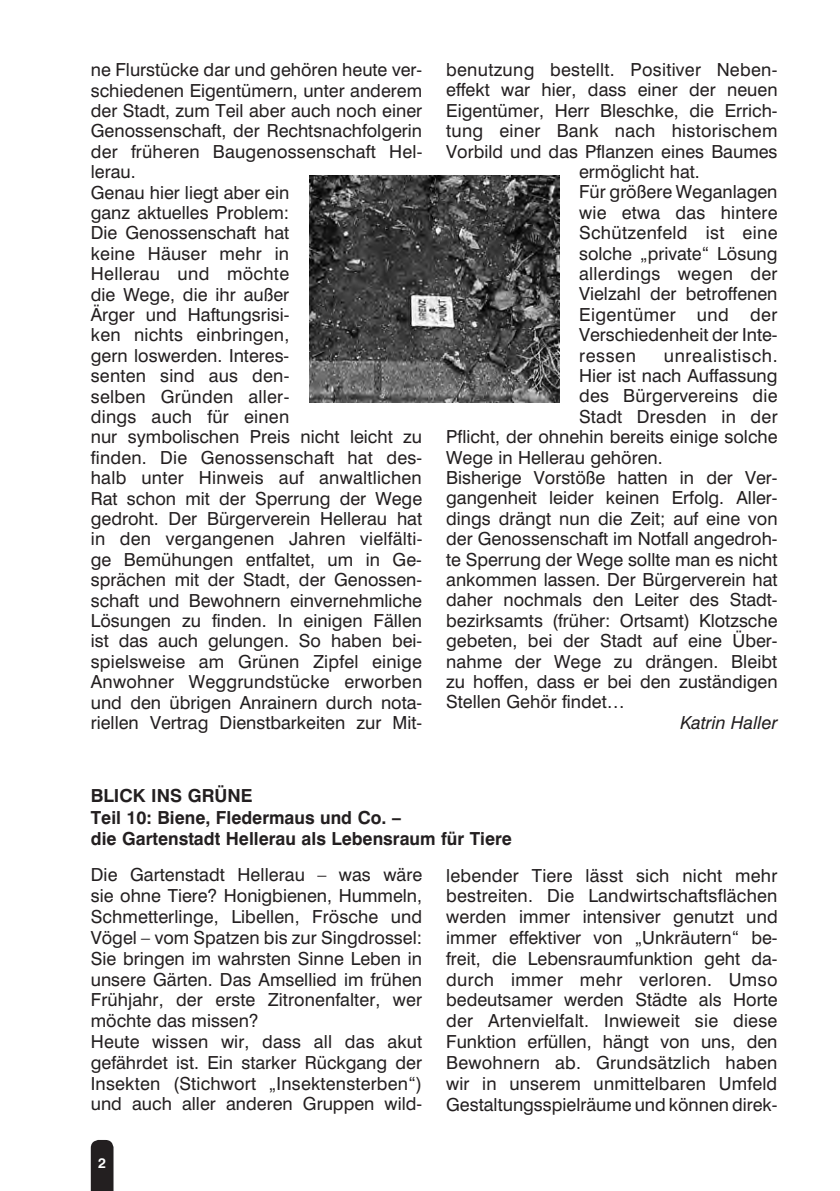
<style>
.page{position:relative;width:840px;height:1191px;background:#fff}
.page>*{position:absolute;margin:0;border:0;box-sizing:border-box;transform-origin:0 0}
.t1{font:18px/20.4px "Swiss 721 BT";color:#231f20}
.t2{font:700 18px/21.2px "Swiss 721 BT";color:#231f20}
.t3{font:18px "Swiss 721 BT";letter-spacing:.02em;color:#231f20}
.t4{font:18px "Swiss 721 BT";letter-spacing:.025em;color:#231f20}
.t5{font:18px "Swiss 721 BT";letter-spacing:.035em;color:#231f20}
.t6{font:italic 18px "Swiss 721 BT";color:#231f20}
.t7{font:700 14px "Swiss 721 BT";color:#fff}
</style>
<div class="page">
<svg style="left:91px;top:1140px;width:22px;height:51px"></svg>
<img style="left:309px;top:176px;width:249px;height:227px">
<p class="t1" style="left:91px;top:59px;width:333px">ne Flurstücke dar und gehören heute ver&shy;schiedenen Eigentümern, unter anderem der Stadt, zum Teil aber auch noch einer<br>Genossenschaft, der Rechtsnachfolgerin der früheren Baugenossenschaft Hel&shy;lerau.<br>Genau hier liegt aber ein<br>ganz aktuelles Problem:<br>Die Genossenschaft hat<br>keine Häuser mehr in<br>Hellerau und möchte<br>die Wege, die ihr außer<br>Ärger und Haftungsrisi-<br>ken nichts einbringen,<br>gern loswerden. Interes-<br>senten sind aus den-<br>selben Gründen aller-<br>dings auch für einen<br>nur symbolischen Preis nicht leicht zu finden. Die Genossenschaft hat des&shy;halb unter Hinweis auf anwaltlichen<br>Rat schon mit der Sperrung der Wege gedroht. Der Bürgerverein Hellerau hat in den vergangenen Jahren vielfälti&shy;ge Bemühungen entfaltet, um in Ge&shy;sprächen mit der Stadt, der Genossen&shy;schaft und Bewohnern einvernehmliche<br>Lösungen zu finden. In einigen Fällen ist das auch gelungen. So haben bei&shy;spielsweise am Grünen Zipfel einige<br>Anwohner Weggrundstücke erworben und den übrigen Anrainern durch nota&shy;riellen Vertrag Dienstbarkeiten zur Mit-</p>
<p class="t1" style="left:446px;top:59px;width:332px">benutzung bestellt. Positiver Neben-</p>
<p class="t1" style="left:446px;top:80px;width:333px">effekt war hier, dass einer der neuen</p>
<p class="t1" style="left:446px;top:100px;width:332px">Eigentümer, Herr Bleschke, die Errich-</p>
<p class="t1" style="left:446px;top:120px;width:332px">tung einer Bank nach historischem</p>
<p class="t1" style="left:446px;top:141px;width:333px">Vorbild und das Pflanzen eines Baumes</p>
<p class="t1" style="left:578px;top:161px;width:122px">ermöglicht hat.</p>
<p class="t1" style="left:578px;top:182px;width:200px">Für größere Weganlagen</p>
<p class="t1" style="left:578px;top:202px;width:200px">wie etwa das hintere</p>
<p class="t3" style="left:578px;top:222px;width:200px">Schützenfeld ist eine</p>
<p class="t1" style="left:578px;top:243px;width:200px">solche „private“ Lösung</p>
<p class="t3" style="left:578px;top:263px;width:200px">allerdings wegen der</p>
<p class="t1" style="left:578px;top:284px;width:200px">Vielzahl der betroffenen</p>
<p class="t4" style="left:578px;top:303px;width:200px">Eigentümer und der</p>
<p class="t1" style="left:578px;top:324px;width:200px">Verschiedenheit der Inte-</p>
<p class="t1" style="left:578px;top:345px;width:58px">ressen</p>
<p class="t5" style="left:663px;top:344px;width:115px">unrealistisch.</p>
<p class="t1" style="left:578px;top:365px;width:200px">Hier ist nach Auffassung</p>
<p class="t1" style="left:578px;top:385px;width:200px">des Bürgervereins die</p>
<p class="t1" style="left:578px;top:406px;width:200px">Stadt Dresden in der</p>
<p class="t1" style="left:446px;top:426px;width:333px">Pflicht, der ohnehin bereits einige solche</p>
<p class="t1" style="left:446px;top:447px;width:218px">Wege in Hellerau gehören.</p>
<p class="t1" style="left:446px;top:467px;width:332px">Bisherige Vorstöße hatten in der Ver-</p>
<p class="t1" style="left:446px;top:487px;width:332px">gangenheit leider keinen Erfolg. Aller-</p>
<p class="t1" style="left:446px;top:508px;width:333px">dings drängt nun die Zeit; auf eine von</p>
<p class="t1" style="left:446px;top:528px;width:332px">der Genossenschaft im Notfall angedroh-</p>
<p class="t1" style="left:446px;top:549px;width:332px">te Sperrung der Wege sollte man es nicht</p>
<p class="t1" style="left:446px;top:569px;width:332px">ankommen lassen. Der Bürgerverein hat</p>
<p class="t1" style="left:446px;top:589px;width:333px">daher nochmals den Leiter des Stadt-</p>
<p class="t1" style="left:446px;top:610px;width:332px">bezirksamts (früher: Ortsamt) Klotzsche</p>
<p class="t1" style="left:446px;top:630px;width:332px">gebeten, bei der Stadt auf eine Über-</p>
<p class="t1" style="left:446px;top:651px;width:332px">nahme der Wege zu drängen. Bleibt</p>
<p class="t1" style="left:446px;top:671px;width:333px">zu hoffen, dass er bei den zuständigen</p>
<p class="t1" style="left:446px;top:691px;width:180px">Stellen Gehör findet…</p>
<p class="t6" style="left:680px;top:711px;width:99px">Katrin Haller</p>
<p class="t2" style="left:91px;top:785px;width:422px">BLICK INS GRÜNE<br>Teil 10: Biene, Fledermaus und Co. –<br>die Gartenstadt Hellerau als Lebensraum für Tiere</p>
<p class="t1" style="left:91px;top:864px;width:333px">Die Gartenstadt Hellerau – was wäre sie ohne Tiere? Honigbienen, Hummeln, Schmetterlinge, Libellen, Frösche und Vögel – vom Spatzen bis zur Singdrossel:<br>Sie bringen im wahrsten Sinne Leben in unsere Gärten. Das Amsellied im frühen Frühjahr, der erste Zitronenfalter, wer möchte das missen?<br>Heute wissen wir, dass all das akut gefährdet ist. Ein starker Rückgang der Insekten (Stichwort „Insektensterben“) und auch aller anderen Gruppen wild-</p>
<p class="t1" style="left:446px;top:864px;width:333px;text-align:justify">lebender Tiere lässt sich nicht mehr bestreiten. Die Landwirtschaftsflächen werden immer intensiver genutzt und immer effektiver von „Unkräutern“ be&shy;freit, die Lebensraumfunktion geht da&shy;durch immer mehr verloren. Umso bedeutsamer werden Städte als Horte der Artenvielfalt. Inwieweit sie diese Funktion erfüllen, hängt von uns, den Bewohnern ab. Grundsätzlich haben wir in unserem unmittelbaren Umfeld Gestaltungsspielräume und können direk-</p>
<p class="t7" style="left:98px;top:1154px;width:9px">2</p>
</div>
